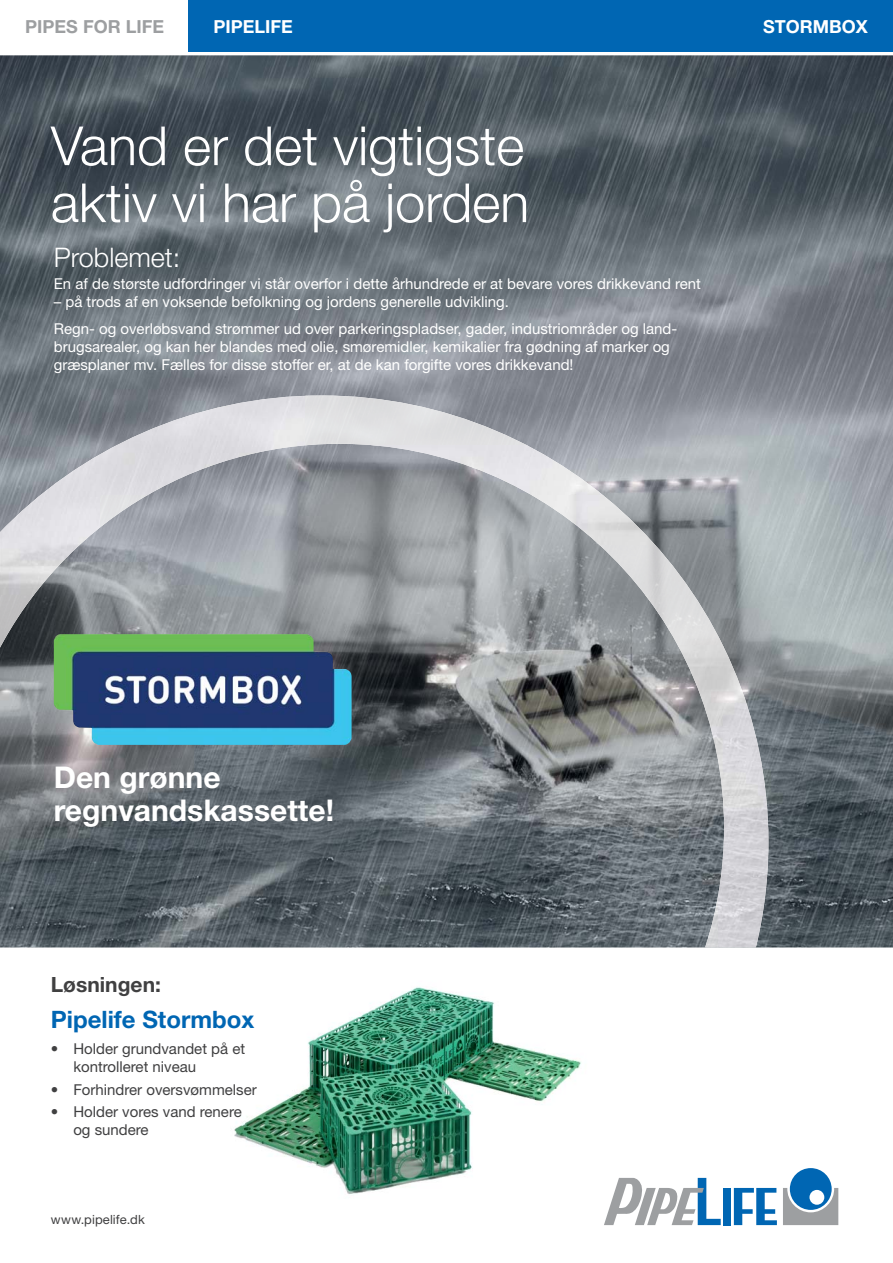
<style>
.page{position:relative;width:893px;height:1263px;background:#fff}
.page>*{position:absolute;margin:0;border:0;box-sizing:border-box;transform-origin:0 0}
.t1{font:300 54px/57px "Helvetica Neue";color:#fff}
.t2{font:700 30px/33px "Helvetica Neue";color:#fff}
.t3{font:300 27px "Helvetica Neue";color:#fff}
.t4{font:700 24px "Helvetica Neue";color:#0066b3}
.t5{font:700 21px "Helvetica Neue";color:#404041}
.t6{font:700 18px "Helvetica Neue";color:#fff}
.t7{font:700 18px "Helvetica Neue";color:#9d9fa1}
.t8{font:15px/27px "Helvetica Neue";color:#fff}
.t9{font:15px/18px "Helvetica Neue";color:#404041}
.t10{font:12.75px "Helvetica Neue";letter-spacing:.01em;color:#404041}
</style>
<div class="page">
<img style="left:234px;top:987px;width:347px;height:207px">
<img style="left:0;top:55px;width:892px;height:893px">
<img style="left:100px;top:396px;width:206px;height:100px">
<img style="left:306px;top:396px;width:223px;height:50px">
<img style="left:0;top:445px;width:101px;height:151px">
<img style="left:357px;top:445px;width:257px;height:51px">
<img style="left:100px;top:495px;width:49px;height:34px">
<img style="left:530px;top:495px;width:128px;height:51px">
<img style="left:598px;top:546px;width:98px;height:50px">
<img style="left:0;top:596px;width:35px;height:53px">
<img style="left:644px;top:596px;width:81px;height:50px">
<img style="left:677px;top:646px;width:90px;height:151px">
<img style="left:717px;top:797px;width:51px;height:150px">
<img style="left:704px;top:897px;width:13px;height:50px">
<div style="left:188px;top:0;width:704px;height:51px;background:#0066b3"></div>
<div style="left:722px;top:1188px;width:8px;height:37px;background:#0066b3"></div>
<svg style="left:733px;top:1188px;width:43px;height:37px"></svg>
<svg style="left:783px;top:1168px;width:55px;height:57px"></svg>
<svg style="left:604px;top:1178px;width:116px;height:47px"></svg>
<img style="left:54px;top:634px;width:298px;height:111px">
<p class="t7" style="left:25px;top:20px;width:140px">PIPES FOR LIFE</p>
<p class="t6" style="left:213px;top:20px;width:81px">PIPELIFE</p>
<p class="t6" style="left:763px;top:20px;width:106px">STORMBOX</p>
<h1 class="t1" style="left:51px;top:123px;width:480px">Vand er det vigtigste aktiv vi har på jorden</h1>
<h3 class="t3" style="left:54px;top:248px;width:128px">Problemet:</h3>
<p class="t8" style="left:54px;top:272px;width:648px">En af de største udfordringer vi står overfor i dette århundrede er at bevare vores drikkevand rent</p>
<p class="t8" style="left:54px;top:290px;width:625px">– på trods af en voksende befolkning og jordens generelle udvikling.<br>Regn- og overløbsvand strømmer ud over parkeringspladser, gader, industriområder og land-</p>
<p class="t8" style="left:54px;top:340px;width:617px;line-height:18px">brugsarealer, og kan her blandes med olie, smøremidler, kemikalier fra gødning af marker og græsplaner mv. Fælles for disse stoffer er, at de kan forgifte vores drikkevand!</p>
<h2 class="t2" style="left:54px;top:764px;width:282px">Den grønne regnvandskassette!</h2>
<h3 class="t5" style="left:51px;top:977px;width:112px">Løsningen:</h3>
<h3 class="t4" style="left:51px;top:1011px;width:205px">Pipelife Stormbox</h3>
<p class="t9" style="left:73px;top:1041px;width:173px;text-indent:-22px">• Holder grundvandet på et kontrolleret niveau</p>
<p class="t9" style="left:51px;top:1082px;width:207px">• Forhindrer oversvømmelser</p>
<p class="t9" style="left:73px;top:1104px;width:170px;text-indent:-22px">• Holder vores vand renere og sundere</p>
<p class="t10" style="left:51px;top:1215px;width:95px">www.pipelife.dk</p>
</div>
